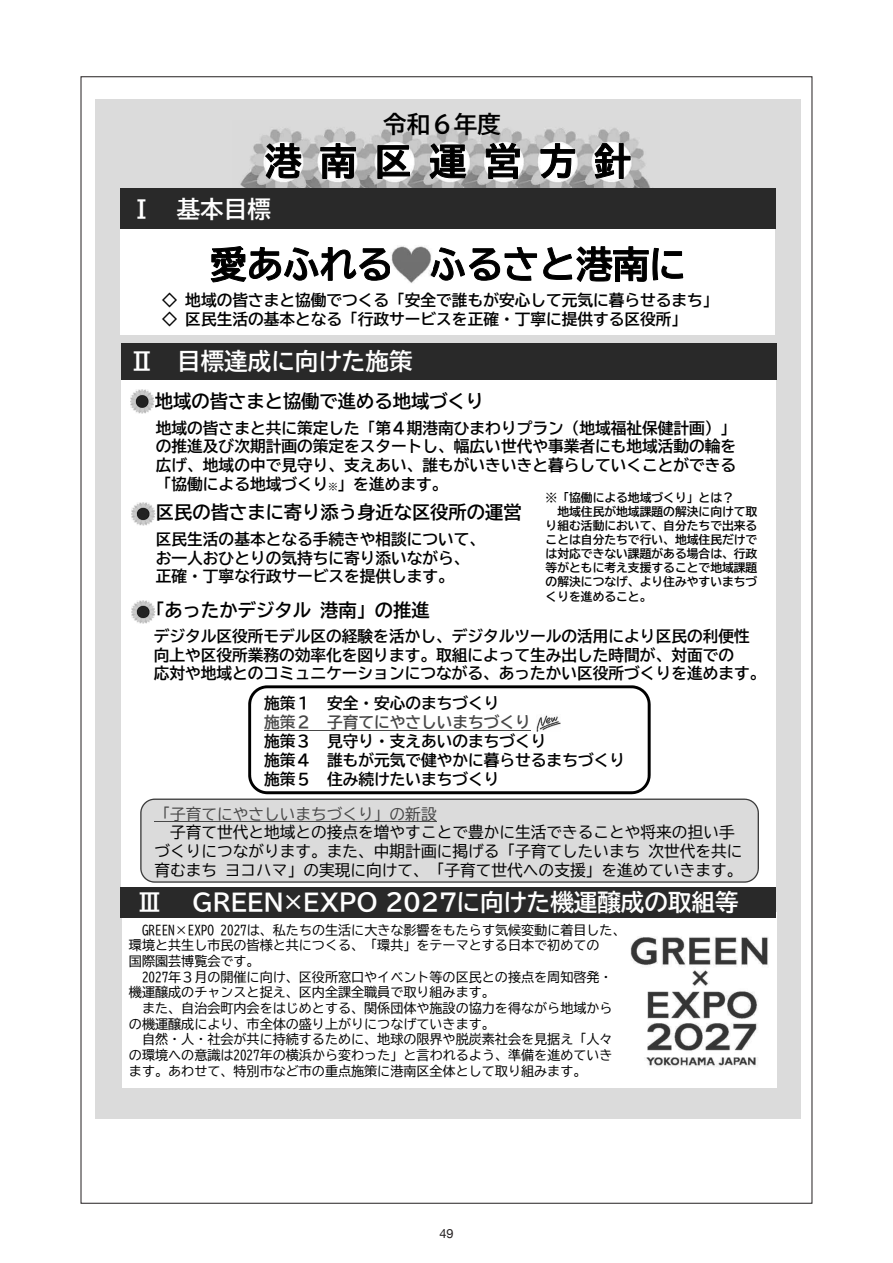
<style>
.page{position:relative;width:893px;height:1263px;background:#fff}
.page>*{position:absolute;margin:0;border:0;box-sizing:border-box;transform-origin:0 0}
.t1{font:23.55px "BIZ UDP Gothic Bold";color:#fff}
.t2{font:23.55px "BIZ UD Gothic Bold";color:#fff}
.t3{font:23.55px "BIZ UD Gothic Bold";color:#000}
.t4{font:18.3px "BIZ UD Gothic Bold";color:#000}
.t5{font:15.75px/18.8px "BIZ UD Gothic Bold";color:#000}
.t6{font:15.75px/18.8px "BIZ UD Gothic";color:#000;text-align:center}
.t7{font:15.75px "BIZ UD Gothic";color:#484848}
.t8{font:15.75px "BIZ UD Gothic Bold";color:#484848}
.t9{font:13.05px/15.8px "BIZ UD Gothic";color:#000}
.t10{font:12.75px "Helvetica Neue";color:#231f20}
.t11{font:11.7px "BIZ UD Gothic Bold";color:#000}
.s1{font-size:9.15px}
</style>
<div class="page">
<div style="left:95px;top:99px;width:706px;height:1019px;background:#dbdbdb"></div>
<img style="left:232px;top:128px;width:428px;height:61px">
<svg style="left:264px;top:142px;width:38px;height:38px"></svg>
<svg style="left:320px;top:143px;width:37px;height:36px"></svg>
<svg style="left:377px;top:145px;width:33px;height:34px"></svg>
<svg style="left:429px;top:142px;width:38px;height:38px"></svg>
<svg style="left:485px;top:142px;width:35px;height:37px"></svg>
<svg style="left:540px;top:143px;width:36px;height:36px"></svg>
<svg style="left:594px;top:142px;width:37px;height:37px"></svg>
<div style="left:120px;top:190px;width:655px;height:144px;background:#fff"></div>
<div style="left:120px;top:189px;width:656px;height:40px;background:#292929"></div>
<svg style="left:210px;top:246px;width:180px;height:37px"></svg>
<svg style="left:433px;top:246px;width:251px;height:36px"></svg>
<img style="left:391px;top:246px;width:42px;height:37px">
<div style="left:121px;top:345px;width:655px;height:546px;background:#fff"></div>
<div style="left:121px;top:343px;width:656px;height:36px;background:#292929"></div>
<img style="left:131px;top:390px;width:23px;height:23px">
<img style="left:132px;top:502px;width:23px;height:23px">
<img style="left:132px;top:601px;width:23px;height:23px">
<div style="left:122px;top:912px;width:655px;height:176px;background:#fff"></div>
<div style="left:120px;top:887px;width:656px;height:31px;background:#292929"></div>
<img style="left:631px;top:937px;width:138px;height:130px">
<svg style="left:248px;top:685px;width:403px;height:109px"></svg>
<hr style="left:264px;top:730px;width:267px;height:1px;background:#484848">
<img style="left:536px;top:714px;width:24px;height:18px">
<div style="left:140px;top:798px;width:619px;height:85px;background:#dbdbdb"></div>
<hr style="left:154px;top:821px;width:283px;height:1px;background:#484848">
<h1 class="t2" style="left:130px;top:198px;width:143px">Ⅰ 基本目標</h1>
<h1 class="t3" style="left:383px;top:112px;width:119px">令和６年度</h1>
<p class="t5" style="left:162px;top:291px;width:558px">◇ 地域の皆さまと協働でつくる「安全で誰もが安心して元気に暮らせるまち」◇ 区民生活の基本となる「行政サービスを正確・丁寧に提供する区役所」</p>
<h1 class="t2" style="left:130px;top:349px;width:284px">Ⅱ 目標達成に向けた施策</h1>
<p class="t4" style="left:155px;top:392px;width:331px">地域の皆さまと協働で進める地域づくり</p>
<p class="t5" style="left:156px;top:418px;width:582px;text-align:justify">地域の皆さまと共に策定した「第４期港南ひまわりプラン（地域福祉保健計画）」の推進及び次期計画の策定をスタートし、幅広い世代や事業者にも地域活動の輪を広げ、地域の中で見守り、支えあい、誰もがいきいきと暮らしていくことができる「協働による地域づくり<span class="s1">※</span>」を進めます。</p>
<p class="t11" style="left:546px;top:491px;width:190px">※「協働による地域づくり」とは？</p>
<p class="t11" style="left:557px;top:506px;width:201px">地域住民が地域課題の解決に向けて取</p>
<p class="t11" style="left:546px;top:520px;width:213px">り組む活動において、自分たちで出来る</p>
<p class="t11" style="left:546px;top:534px;width:213px">ことは自分たちで行い、地域住民だけで</p>
<p class="t11" style="left:546px;top:548px;width:213px">は対応できない課題がある場合は、行政</p>
<p class="t11" style="left:546px;top:562px;width:213px">等がともに考え支援することで地域課題</p>
<p class="t11" style="left:546px;top:576px;width:213px">の解決につなげ、より住みやすいまちづ</p>
<p class="t11" style="left:546px;top:590px;width:107px">くりを進めること。</p>
<p class="t4" style="left:156px;top:503px;width:367px">区民の皆さまに寄り添う身近な区役所の運営</p>
<p class="t5" style="left:156px;top:529px;width:331px">区民生活の基本となる手続きや相談について、お一人おひとりの気持ちに寄り添いながら、正確・丁寧な行政サービスを提供します。</p>
<p class="t4" style="left:146px;top:601px;width:285px">「あったかデジタル港南」の推進</p>
<p class="t5" style="left:154px;top:626px;width:613px">デジタル区役所モデル区の経験を活かし、デジタルツールの活用により区民の利便性向上や区役所業務の効率化を図ります。取組によって生み出した時間が、対面での<br>応対や地域とのコミュニケーションにつながる、あったかい区役所づくりを進めます。</p>
<p class="t5" style="left:264px;top:694px;width:237px">施策１ 安全・安心のまちづくり</p>
<p class="t8" style="left:264px;top:714px;width:268px">施策２ 子育てにやさしいまちづくり</p>
<p class="t5" style="left:264px;top:731px;width:362px">施策３ 見守り・支えあいのまちづくり<br>施策４ 誰もが元気で健やかに暮らせるまちづくり施策５ 住み続けたいまちづくり</p>
<p class="t7" style="left:154px;top:806px;width:284px">「子育てにやさしいまちづくり」の新設</p>
<p class="t6" style="left:154px;top:823px;width:590px">子育て世代と地域との接点を増やすことで豊かに生活できることや将来の担い手<br>づくりにつながります。また、中期計画に掲げる「子育てしたいまち次世代を共に育むまちヨコハマ」の実現に向けて、「子育て世代への支援」を進めていきます。</p>
<h1 class="t1" style="left:138px;top:890px;width:25px">Ⅲ</h1>
<h1 class="t1" style="left:193px;top:890px;width:547px">GREEN×EXPO 2027に向けた機運醸成の取組等</h1>
<p class="t9" style="left:129px;top:922px;width:498px;text-indent:13px">GREEN×EXPO 2027は、私たちの生活に大きな影響をもたらす気候変動に着目した、環境と共生し市民の皆様と共につくる、「環共」をテーマとする日本で初めての<br>国際園芸博覧会です。</p>
<p class="t9" style="left:129px;top:969px;width:485px;text-indent:13px">2027年３月の開催に向け、区役所窓口やイベント等の区民との接点を周知啓発・機運醸成のチャンスと捉え、区内全課全職員で取り組みます。</p>
<p class="t9" style="left:129px;top:1000px;width:485px;text-indent:13px">また、自治会町内会をはじめとする、関係団体や施設の協力を得ながら地域からの機運醸成により、市全体の盛り上がりにつなげていきます。</p>
<p class="t9" style="left:129px;top:1032px;width:485px;text-align:justify;text-indent:13px">自然・人・社会が共に持続するために、地球の限界や脱炭素社会を見据え「人々の環境への意識は2027年の横浜から変わった」と言われるよう、準備を進めていきます。あわせて、特別市など市の重点施策に港南区全体として取り組みます。</p>
<p class="t10" style="left:439px;top:1224px;width:16px">49</p>
</div>
